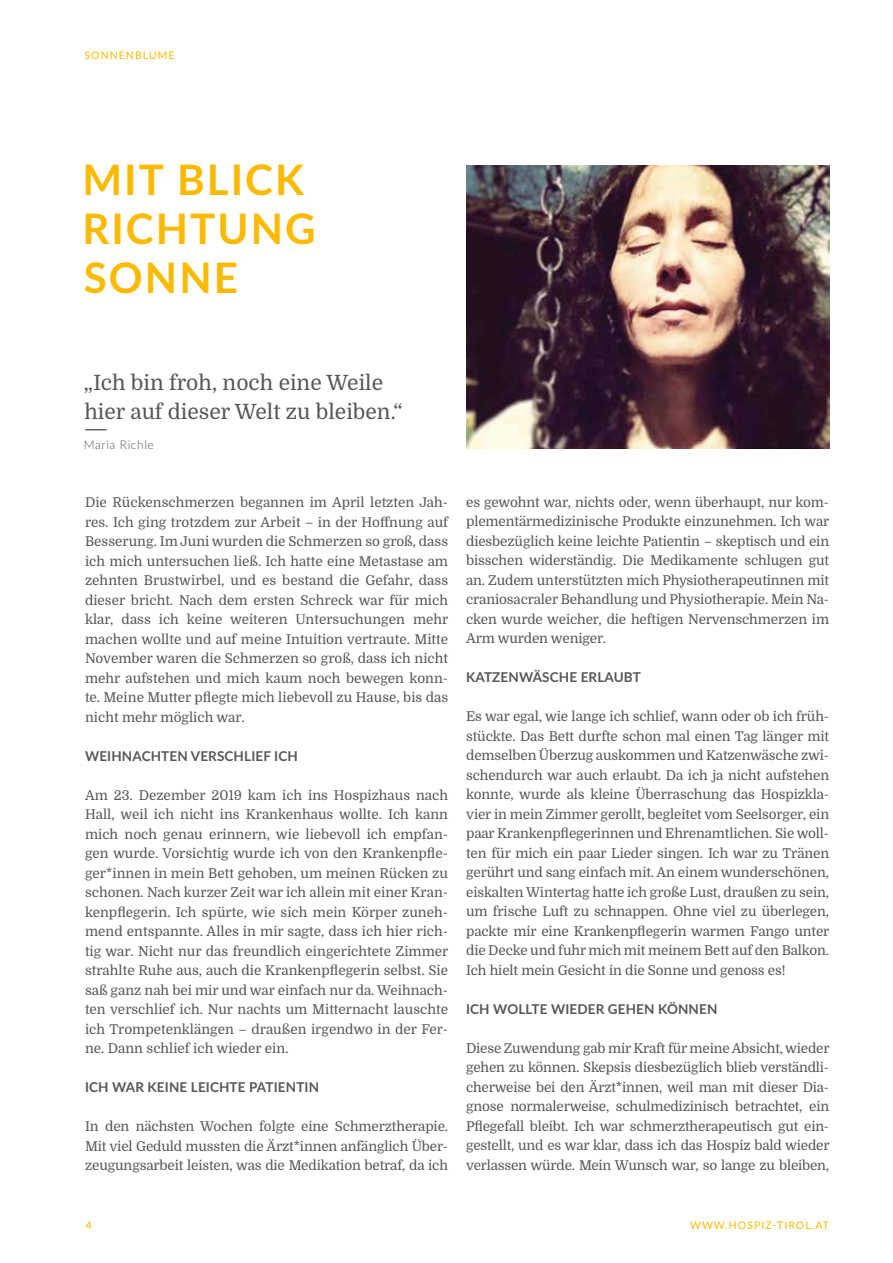
<style>
.page{position:relative;width:893px;height:1263px;background:#fff}
.page>*{position:absolute;margin:0;border:0;box-sizing:border-box;transform-origin:0 0}
.t1{font:700 42px/48.8px "Lato";letter-spacing:.05em;color:#fbba00}
.t2{font:21px/29.2px "Domine";color:#575756}
.t3{font:13.5px/19.5px "Domine";letter-spacing:-.01em;color:#575756;text-align:justify}
.t4{font:700 13.5px "Lato";letter-spacing:.01em;color:#575756}
.t5{font:300 12px "Lato";letter-spacing:.05em;color:#575756}
.t6{font:10.5px "Lato";letter-spacing:.1em;color:#fbba00}
</style>
<div class="page">
<img style="left:466px;top:166px;width:363px;height:282px">
<svg style="left:85px;top:429px;width:22px;height:1px"></svg>
<p class="t6" style="left:85px;top:47px;width:92px">SONNENBLUME</p>
<h1 class="t1" style="left:82px;top:154px;width:235px">MIT BLICK<br>RICHTUNG<br>SONNE</h1>
<h2 class="t2" style="left:84px;top:368px;width:320px">„Ich bin froh, noch eine Weile hier auf dieser Welt zu bleiben.“</h2>
<p class="t5" style="left:84px;top:436px;width:72px">Maria Richle</p>
<p class="t3" style="left:85px;top:493px;width:365px">Die Rückenschmerzen begannen im April letzten Jah&shy;res. Ich ging trotzdem zur Arbeit – in der Hoffnung auf Besserung. Im Juni wurden die Schmerzen so groß, dass ich mich untersuchen ließ. Ich hatte eine Metastase am zehnten Brustwirbel, und es bestand die Gefahr, dass dieser bricht. Nach dem ersten Schreck war für mich klar, dass ich keine weiteren Untersuchungen mehr machen wollte und auf meine Intuition vertraute. Mitte November waren die Schmerzen so groß, dass ich nicht mehr aufstehen und mich kaum noch bewegen konn&shy;te. Meine Mutter pflegte mich liebevoll zu Hause, bis das nicht mehr möglich war.</p>
<p class="t4" style="left:85px;top:746px;width:214px">WEIHNACHTEN VERSCHLIEF ICH</p>
<p class="t3" style="left:85px;top:785px;width:365px">Am 23. Dezember 2019 kam ich ins Hospizhaus nach Hall, weil ich nicht ins Krankenhaus wollte. Ich kann mich noch genau erinnern, wie liebevoll ich empfan&shy;gen wurde. Vorsichtig wurde ich von den Krankenpfle&shy;ger*innen in mein Bett gehoben, um meinen Rücken zu schonen. Nach kurzer Zeit war ich allein mit einer Kran&shy;kenpflegerin. Ich spürte, wie sich mein Körper zuneh&shy;mend entspannte. Alles in mir sagte, dass ich hier rich&shy;tig war. Nicht nur das freundlich eingerichtete Zimmer strahlte Ruhe aus, auch die Krankenpflegerin selbst. Sie saß ganz nah bei mir und war einfach nur da. Weihnach&shy;ten verschlief ich. Nur nachts um Mitternacht lauschte ich Trompetenklängen – draußen irgendwo in der Fer&shy;ne. Dann schlief ich wieder ein.</p>
<p class="t4" style="left:85px;top:1077px;width:236px">ICH WAR KEINE LEICHTE PATIENTIN</p>
<p class="t3" style="left:85px;top:1117px;width:365px">In den nächsten Wochen folgte eine Schmerztherapie.<br>Mit viel Geduld mussten die Ärzt*innen anfänglich Über&shy;zeugungsarbeit leisten, was die Medikation betraf, da ich</p>
<p class="t3" style="left:466px;top:493px;width:365px">es gewohnt war, nichts oder, wenn überhaupt, nur kom&shy;plementärmedizinische Produkte einzunehmen. Ich war diesbezüglich keine leichte Patientin – skeptisch und ein bisschen widerständig. Die Medikamente schlugen gut an. Zudem unterstützten mich Physiotherapeutinnen mit craniosacraler Behandlung und Physiotherapie. Mein Na&shy;cken wurde weicher, die heftigen Nervenschmerzen im Arm wurden weniger.</p>
<p class="t4" style="left:466px;top:667px;width:176px">KATZENWÄSCHE ERLAUBT</p>
<p class="t3" style="left:466px;top:707px;width:365px">Es war egal, wie lange ich schlief, wann oder ob ich früh&shy;stückte. Das Bett durfte schon mal einen Tag länger mit demselben Überzug auskommen und Katzenwäsche zwi&shy;schendurch war auch erlaubt. Da ich ja nicht aufstehen konnte, wurde als kleine Überraschung das Hospizkla&shy;vier in mein Zimmer gerollt, begleitet vom Seelsorger, ein paar Krankenpflegerinnen und Ehrenamtlichen. Sie woll&shy;ten für mich ein paar Lieder singen. Ich war zu Tränen gerührt und sang einfach mit. An einem wunderschönen, eiskalten Wintertag hatte ich große Lust, draußen zu sein, um frische Luft zu schnappen. Ohne viel zu überlegen, packte mir eine Krankenpflegerin warmen Fango unter die Decke und fuhr mich mit meinem Bett auf den Balkon.<br>Ich hielt mein Gesicht in die Sonne und genoss es!</p>
<p class="t4" style="left:466px;top:999px;width:253px">ICH WOLLTE WIEDER GEHEN KÖNNEN</p>
<p class="t3" style="left:466px;top:1039px;width:365px">Diese Zuwendung gab mir Kraft für meine Absicht, wieder gehen zu können. Skepsis diesbezüglich blieb verständli&shy;cherweise bei den Ärzt*innen, weil man mit dieser Dia&shy;gnose normalerweise, schulmedizinisch betrachtet, ein Pflegefall bleibt. Ich war schmerztherapeutisch gut ein&shy;gestellt, und es war klar, dass ich das Hospiz bald wieder verlassen würde. Mein Wunsch war, so lange zu bleiben,</p>
<p class="t6" style="left:86px;top:1217px;width:8px">4</p>
<p class="t6" style="left:690px;top:1217px;width:140px">WWW.HOSPIZ-TIROL.AT</p>
</div>
